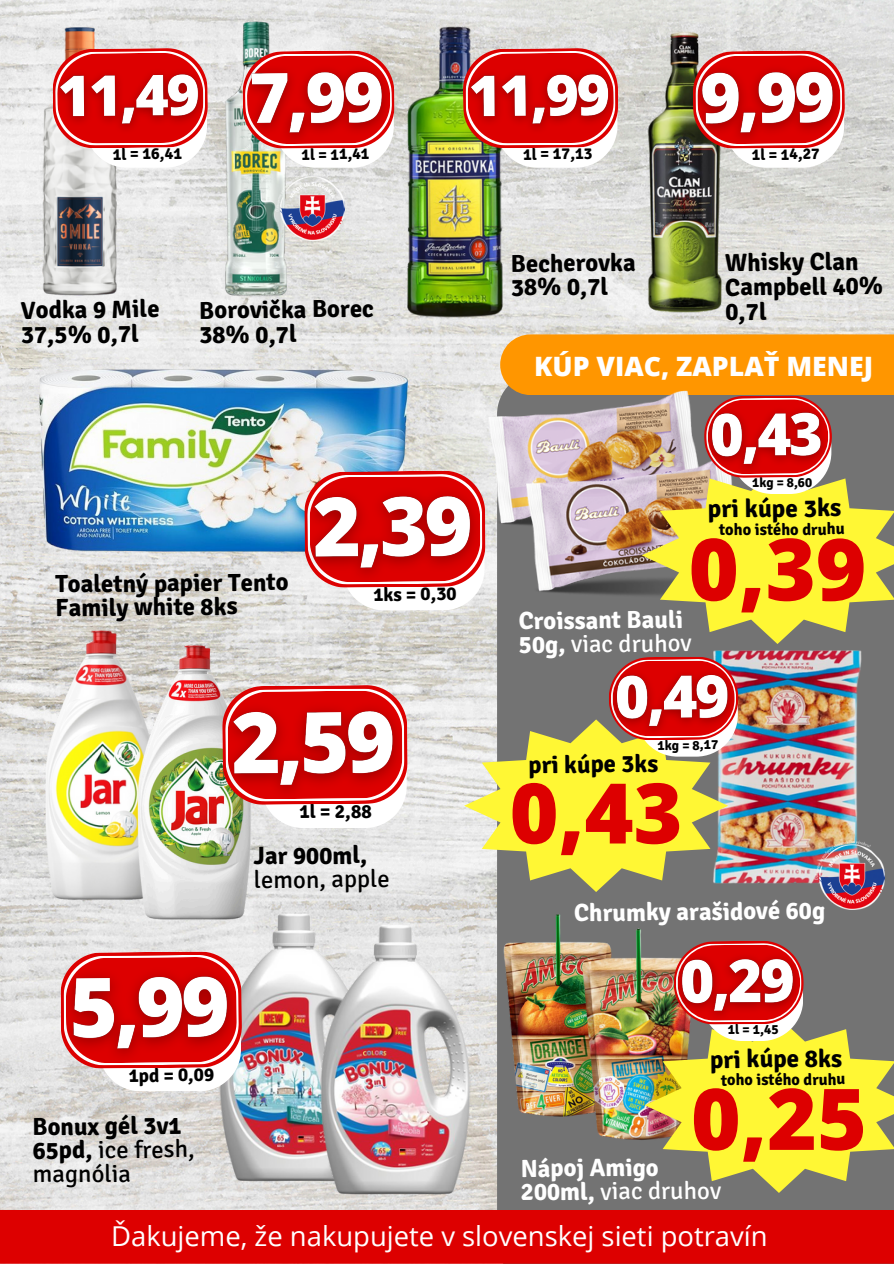
<style>
.page{position:relative;width:894px;height:1264px;background:#fff}
.page>*{position:absolute;margin:0;border:0;box-sizing:border-box;transform-origin:0 0}
.t1{font:800 85.95px "Open Sans";color:#d00}
.t2{font:800 85.05px "Open Sans";color:#d00}
.t3{font:800 83.7px "Open Sans";color:#d00}
.t4{font:27.45px "Open Sans";color:#fff}
.t5{font:800 26.7px "Open Sans";color:#fff}
.t6{font:700 25.35px "Signika";color:#000}
.t7{font:700 25.05px "Signika";color:#000}
.t8{font:700 24.75px/24.6px "Signika";color:#000}
.t9{font:700 24.75px/23.9px "Signika";color:#fff}
.t10{font:24.75px/23.5px "Signika";color:#000}
.t11{font:700 24.6px "Signika";color:#000}
.t12{font:700 19.65px "Signika";color:#000}
.t13{font:700 19.2px "Signika";color:#000}
.t14{font:700 16.35px "Signika";color:#000}
.t15{font:700 16.2px "Signika";color:#000}
.t16{font:700 16.05px "Signika";color:#000}
.t17{font:700 13.8px "Signika";color:#000}
.t18{font:700 13.65px "Signika";color:#000}
.t19{font:700 13.5px "Signika";color:#000}
.s1{font-weight:700}
.s2{font-weight:400}
</style>
<div class="page">
<img style="left:0;top:0;width:893px;height:1209px">
<div style="left:497px;top:372px;width:396px;height:837px;background:#737373"></div>
<div style="left:0;top:1209px;width:893px;height:54px;background:#d00"></div>
<img style="left:713px;top:650px;width:148px;height:233px">
<svg style="left:464px;top:719px;width:264px;height:173px;background:#d8d45b"></svg>
<svg style="left:608px;top:744px;width:130px;height:12px"></svg>
<img style="left:601px;top:654px;width:143px;height:90px">
<img style="left:439px;top:376px;width:61px;height:91px">
<img style="left:476px;top:442px;width:24px;height:168px">
<svg style="left:500px;top:334px;width:393px;height:310px;background:#cbac5a"></svg>
<img style="left:696px;top:393px;width:140px;height:89px">
<img style="left:481px;top:907px;width:163px;height:219px">
<img style="left:558px;top:919px;width:172px;height:231px">
<svg style="left:644px;top:940px;width:249px;height:252px;background:#c4bc50"></svg>
<img style="left:666px;top:938px;width:143px;height:91px">
<img style="left:208px;top:905px;width:171px;height:283px">
<img style="left:309px;top:917px;width:173px;height:285px">
<div style="left:99px;top:965px;width:142px;height:126px;background:#fff;border-radius:42px"></div>
<img style="left:50px;top:948px;width:200px;height:126px">
<img style="left:32px;top:622px;width:138px;height:284px">
<img style="left:132px;top:638px;width:134px;height:288px">
<svg style="left:222px;top:811px;width:185px;height:17px"></svg>
<img style="left:210px;top:681px;width:206px;height:130px">
<img style="left:38px;top:368px;width:369px;height:184px">
<svg style="left:304px;top:594px;width:181px;height:16px"></svg>
<img style="left:292px;top:467px;width:202px;height:127px">
<img style="left:631px;top:25px;width:105px;height:293px">
<div style="left:724px;top:62px;width:119px;height:106px;background:#fff;border-radius:42px"></div>
<img style="left:683px;top:48px;width:168px;height:106px">
<img style="left:408px;top:27px;width:94px;height:290px">
<div style="left:495px;top:60px;width:122px;height:108px;background:#fff;border-radius:42px"></div>
<svg style="left:462px;top:48px;width:156px;height:100px"></svg>
<img style="left:455px;top:54px;width:169px;height:88px">
<img style="left:209px;top:18px;width:104px;height:284px">
<div style="left:274px;top:62px;width:119px;height:106px;background:#fff;border-radius:42px"></div>
<img style="left:234px;top:48px;width:167px;height:106px">
<img style="left:42px;top:28px;width:75px;height:268px">
<div style="left:85px;top:60px;width:122px;height:108px;background:#fff;border-radius:42px"></div>
<svg style="left:52px;top:48px;width:156px;height:100px"></svg>
<img style="left:45px;top:54px;width:169px;height:88px">
<img style="left:814px;top:840px;width:69px;height:69px">
<img style="left:275px;top:172px;width:70px;height:69px">
<p class="t14" style="left:112px;top:144px;width:71px;rotate:-1deg">1l = 16,41</p>
<h6 class="t16" style="left:301px;top:145px;width:69px;rotate:-1deg">1l = 11,41</h6>
<p class="t8" style="left:20px;top:299px;width:140px;rotate:-1deg">Vodka 9 Mile<br>37,5% 0,7l</p>
<p class="t8" style="left:199px;top:299px;width:176px;rotate:-1deg">Borovička Borec<br>38% 0,7l</p>
<p class="t8" style="left:55px;top:573px;width:235px;line-height:23.4px;rotate:-1deg">Toaletný papier Tento<br>Family white 8ks</p>
<h6 class="t13" style="left:373px;top:583px;width:85px;rotate:-1deg">1ks = 0,30</h6>
<h5 class="t12" style="left:299px;top:800px;width:74px;rotate:-1deg">1l = 2,88</h5>
<h1 class="t10" style="left:253px;top:845px;width:137px;rotate:-1deg"><span class="s1">Jar 900ml, </span>lemon, apple</h1>
<p class="t13" style="left:128px;top:1064px;width:87px;rotate:-1deg">1pd = 0,09</p>
<h5 class="t10" style="left:32px;top:1115px;width:164px;rotate:-1deg"><span class="s1">Bonux gél 3v1<br>65pd,</span> ice fresh, magnólia</h5>
<p class="t14" style="left:522px;top:144px;width:71px;rotate:-1deg">1l = 17,13</p>
<p class="t8" style="left:510px;top:252px;width:127px;line-height:23.5px;rotate:-1deg">Becherovka<br>38% 0,7l</p>
<p class="t16" style="left:751px;top:145px;width:69px;rotate:-1deg">1l = 14,27</p>
<h5 class="t8" style="left:724px;top:251px;width:160px;rotate:-1deg">Whisky Clan<br>Campbell 40%<br>0,7l</h5>
<p class="t5" style="left:534px;top:347px;width:340px">KÚP VIAC, ZAPLAŤ MENEJ</p>
<h5 class="t19" style="left:751px;top:475px;width:62px;rotate:-1deg">1kg = 8,60</h5>
<h5 class="t6" style="left:707px;top:494px;width:135px;rotate:-1deg">pri kúpe 3ks</h5>
<h5 class="t1" style="left:688px;top:508px;width:179px">0,39</h5>
<h5 class="t14" style="left:718px;top:520px;width:127px;rotate:-1deg">toho istého druhu</h5>
<h4 class="t9" style="left:518px;top:610px;width:174px;rotate:-1deg">Croissant Bauli<br>50g, <span class="s2">viac druhov</span></h4>
<p class="t18" style="left:657px;top:737px;width:62px;rotate:-1deg">1kg = 8,17</p>
<p class="t11" style="left:528px;top:750px;width:131px;rotate:-1deg">pri kúpe 3ks</p>
<p class="t3" style="left:509px;top:754px;width:174px">0,43</p>
<p class="t9" style="left:573px;top:902px;width:252px;rotate:-1deg">Chrumky arašidové 60g</p>
<p class="t17" style="left:727px;top:1021px;width:52px;rotate:-1deg">1l = 1,45</p>
<p class="t7" style="left:709px;top:1044px;width:134px;rotate:-1deg">pri kúpe 8ks</p>
<h5 class="t2" style="left:690px;top:1058px;width:177px">0,25</h5>
<h1 class="t15" style="left:720px;top:1070px;width:126px;rotate:-1deg">toho istého druhu</h1>
<h6 class="t9" style="left:520px;top:1157px;width:202px;rotate:-1deg">Nápoj Amigo<br>200ml, <span class="s2">viac druhov</span></h6>
<p class="t4" style="left:111px;top:1216px;width:657px">Ďakujeme, že nakupujete v slovenskej sieti potravín</p>
</div>
